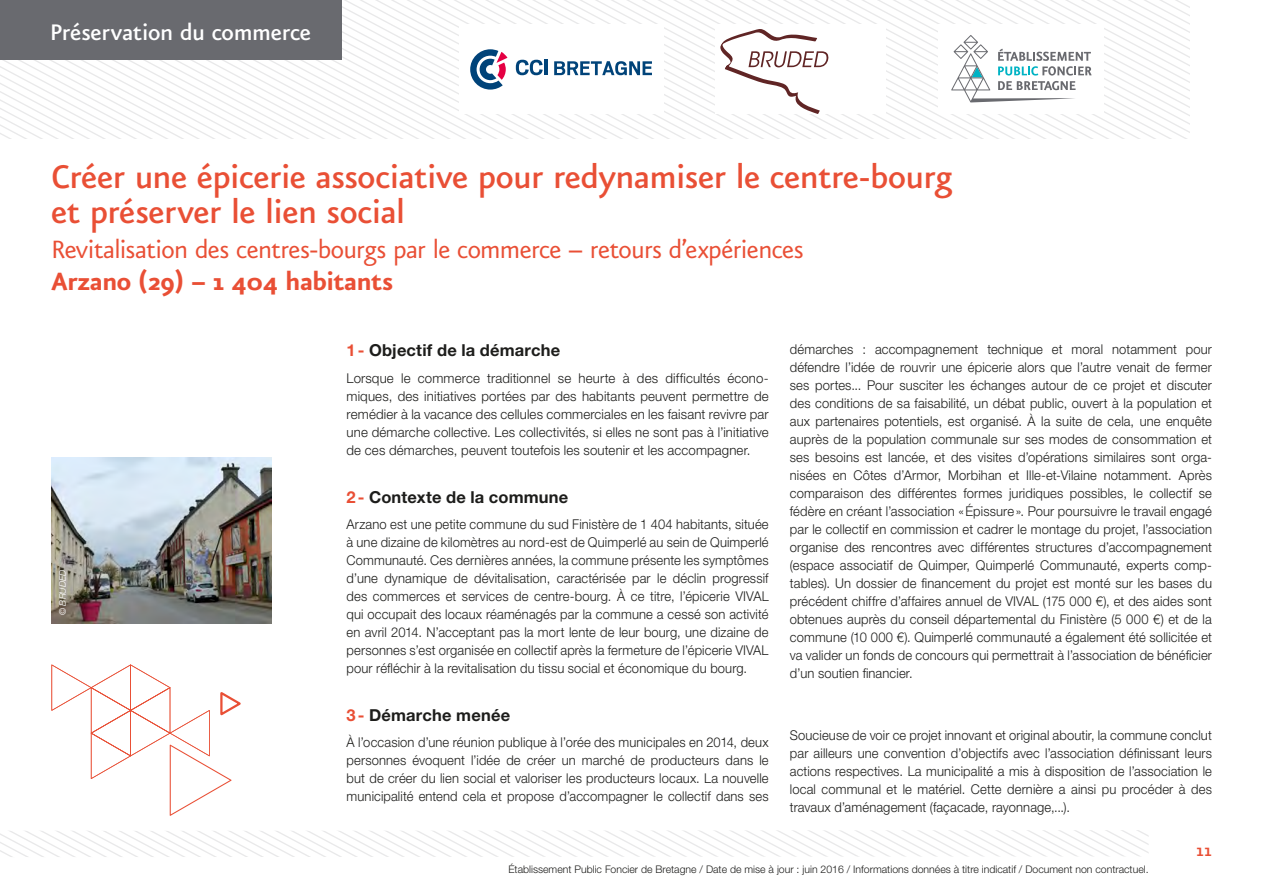
<style>
.page{position:relative;width:1263px;height:893px;background:#fff}
.page>*{position:absolute;margin:0;border:0;box-sizing:border-box;transform-origin:0 0}
.TitreFiche{font:500 39px/34.5px "Eureka Sans";letter-spacing:-.015em;color:#e94f35}
.TitreArticle{font:30px "Eureka Sans";letter-spacing:-.025em;color:#e94f35}
.TitreArticlegras{font:700 30px "Eureka Sans";letter-spacing:-.025em;color:#e94f35}
.t1{font:500 27px "Eureka Sans";letter-spacing:-.01em;color:#fff}
.t2{font:500 21px "Eureka Sans";color:#e94f35}
.t3{font:700 16.5px "Helvetica Neue LT Std";letter-spacing:.01em;color:#1d1d1b}
.Texte_Courant{font:300 13.5px/18px "Helvetica Neue LT Std";letter-spacing:.01em;color:#1d1d1b;text-align:justify;scale:.96 1}
.Texte_Courant-2{font:300 13.5px/18px "Helvetica Neue LT Std";letter-spacing:.01em;color:#1d1d1b;text-align:justify}
.t4{font:300 10.5px "Helvetica Neue LT Std";color:#1d1d1b}
.SchémaTexte{font:italic 300 9px "Helvetica Neue LT Std";letter-spacing:.01em;color:#fff}
.s1{color:#e94f35}
</style>
<div class="page">
<svg style="left:0;top:0;width:1190px;height:138px"></svg>
<div style="left:0;top:0;width:342px;height:60px;background:#696a6f"></div>
<svg style="left:0;top:830px;width:1149px;height:27px"></svg>
<svg style="left:51px;top:664px;width:190px;height:152px"></svg>
<img style="left:51px;top:458px;width:221px;height:166px">
<h3 class="t1" style="left:50px;top:19px;width:263px">Préservation du commerce</h3>
<p class="TitreFiche" style="left:51px;top:161px;width:903px">Créer une épicerie associative pour redynamiser le centre‑bourg et préserver le lien social</p>
<p class="TitreArticle" style="left:51px;top:236px;width:754px">Revitalisation des centres-bourgs par le commerce – retours d’expériences</p>
<p class="TitreArticlegras" style="left:51px;top:266px;width:344px">Arzano (29) – 1 404 habitants</p>
<p class="SchémaTexte" style="left:57px;top:615px;width:47px;rotate:-90deg">© BRUDED</p>
<p class="t3" style="left:347px;top:340px;width:215px"><span class="s1">1-</span> Objectif de la démarche</p>
<p class="Texte_Courant-2" style="left:347px;top:369px;width:424px">Lorsque le commerce traditionnel se heurte à des difficultés écono&shy;miques, des initiatives portées par des habitants peuvent permettre de remédier à la vacance des cellules commerciales en les faisant revivre par une démarche collective. Les collectivités, si elles ne sont pas à l’initiative de ces démarches, peuvent toutefois les soutenir et les accompagner.</p>
<p class="t3" style="left:347px;top:486px;width:223px"><span class="s1">2-</span> Contexte de la commune</p>
<p class="Texte_Courant" style="left:347px;top:515px;width:441px">Arzano est une petite commune du sud Finistère de 1 404 habitants, située à une dizaine de kilomètres au nord‑est de Quimperlé au sein de Quimperlé Communauté. Ces dernières années, la commune présente les symptômes d’une dynamique de dévitalisation, caractérisée par le déclin progressif des commerces et services de centre‑bourg. À ce titre, l’épicerie VIVAL qui occupait des locaux réaménagés par la commune a cessé son activité en avril 2014. N’acceptant pas la mort lente de leur bourg, une dizaine de personnes s’est organisée en collectif après la fermeture de l’épicerie VIVAL pour réfléchir à la revitalisation du tissu social et économique du bourg.</p>
<p class="t3" style="left:347px;top:705px;width:165px"><span class="s1">3-</span> Démarche menée</p>
<p class="Texte_Courant" style="left:347px;top:733px;width:441px">À l’occasion d’une réunion publique à l’orée des municipales en 2014, deux personnes évoquent l’idée de créer un marché de producteurs dans le but de créer du lien social et valoriser les producteurs locaux. La nouvelle municipalité entend cela et propose d’accompagner le collectif dans ses</p>
<p class="Texte_Courant" style="left:790px;top:340px;width:441px">démarches : accompagnement technique et moral notamment pour défendre l’idée de rouvrir une épicerie alors que l’autre venait de fermer ses portes... Pour susciter les échanges autour de ce projet et discuter des conditions de sa faisabilité, un débat public, ouvert à la population et aux partenaires potentiels, est organisé. À la suite de cela, une enquête auprès de la population communale sur ses modes de consommation et ses besoins est lancée, et des visites d’opérations similaires sont orga&shy;nisées en Côtes d’Armor, Morbihan et Ille-et-Vilaine notamment. Après comparaison des différentes formes juridiques possibles, le collectif se fédère en créant l’association «Épissure». Pour poursuivre le travail engagé par le collectif en commission et cadrer le montage du projet, l’association organise des rencontres avec différentes structures d’accompagnement (espace associatif de Quimper, Quimperlé Communauté, experts comp&shy;tables). Un dossier de financement du projet est monté sur les bases du précédent chiffre d’affaires annuel de VIVAL (175 000 €), et des aides sont obtenues auprès du conseil départemental du Finistère (5 000 €) et de la commune (10 000 €). Quimperlé communauté a également été sollicitée et va valider un fonds de concours qui permettrait à l’association de bénéficier d’un soutien financier.</p>
<p class="Texte_Courant" style="left:790px;top:725px;width:441px">Soucieuse de voir ce projet innovant et original aboutir, la commune conclut par ailleurs une convention d’objectifs avec l’association définissant leurs actions respectives. La municipalité a mis à disposition de l’association le local communal et le matériel. Cette dernière a ainsi pu procéder à des travaux d’aménagement (façacade, rayonnage,...).</p>
<h3 class="t2" style="left:1196px;top:839px;width:17px">11</h3>
<p class="t4" style="left:508px;top:863px;width:642px">Établissement Public Foncier de Bretagne / Date de mise à jour : juin 2016 / Informations données à titre indicatif / Document non contractuel.</p>
</div>
